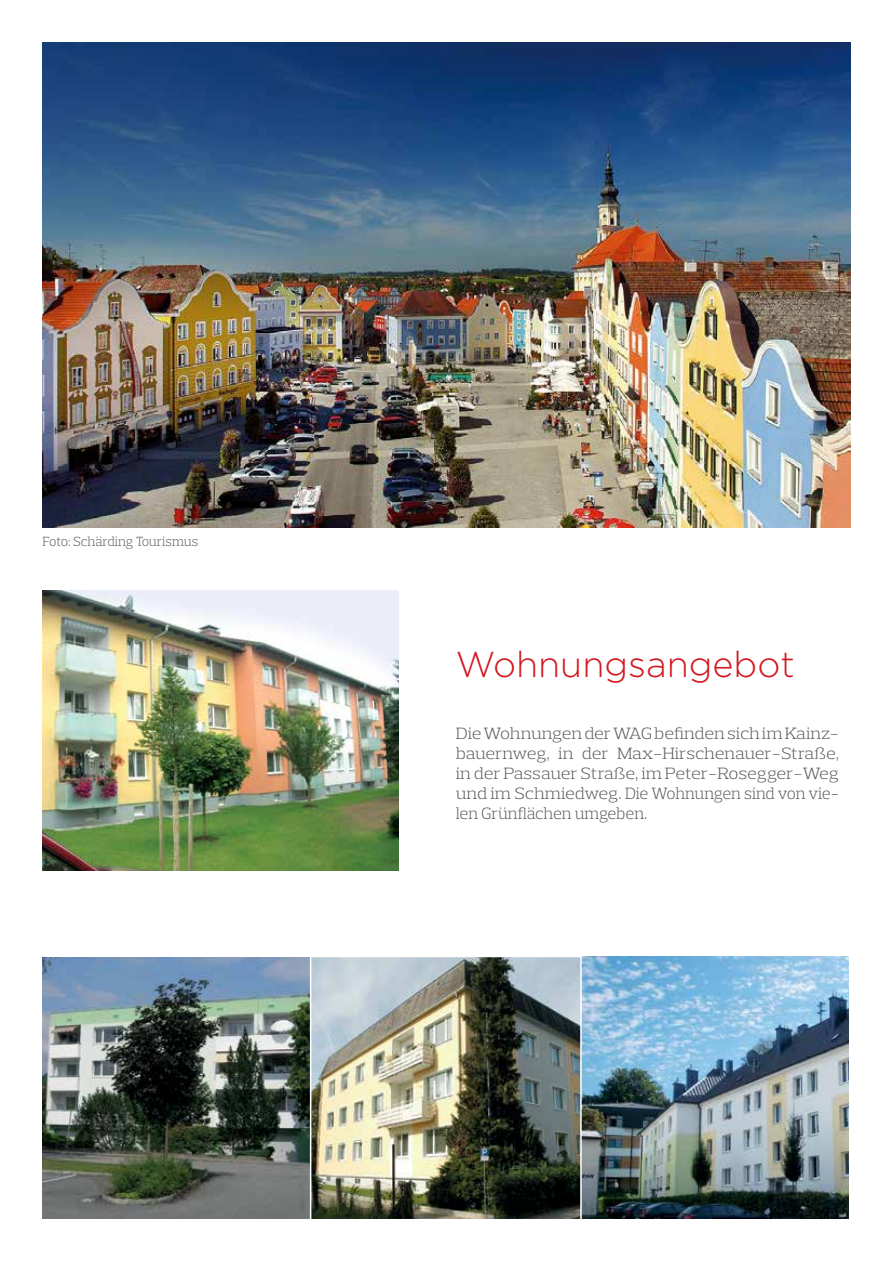
<style>
.page{position:relative;width:893px;height:1263px;background:#fff}
.page>*{position:absolute;margin:0;border:0;box-sizing:border-box;transform-origin:0 0}
.t1{font:300 36px "Gotham";color:#d31820}
.t2{font:300 16.65px/20px "Prelo Slab";letter-spacing:-.01em;color:#58595b;text-align:justify;scale:1.1 1}
.t3{font:300 13.5px "Prelo Slab";letter-spacing:-.01em;color:#58595b}
</style>
<div class="page">
<img style="left:43px;top:43px;width:807px;height:484px">
<img style="left:43px;top:591px;width:355px;height:280px">
<img style="left:582px;top:957px;width:267px;height:261px">
<img style="left:43px;top:957px;width:267px;height:262px">
<img style="left:313px;top:959px;width:266px;height:258px">
<div style="left:310px;top:956px;width:272px;height:264px;border:2px solid #fff"></div>
<p class="t3" style="left:43px;top:533px;width:157px">Foto: Schärding Tourismus</p>
<h1 class="t1" style="left:456px;top:645px;width:341px">Wohnungsangebot</h1>
<p class="t2" style="left:456px;top:723px;width:350px">Die Wohnungen der WAG befinden sich im Kainz&shy;bauernweg, in der Max-Hirschenauer-Straße, in der Passauer Straße, im Peter-Rosegger-Weg und im Schmiedweg. Die Wohnungen sind von vie&shy;len Grünflächen umgeben.</p>
</div>
